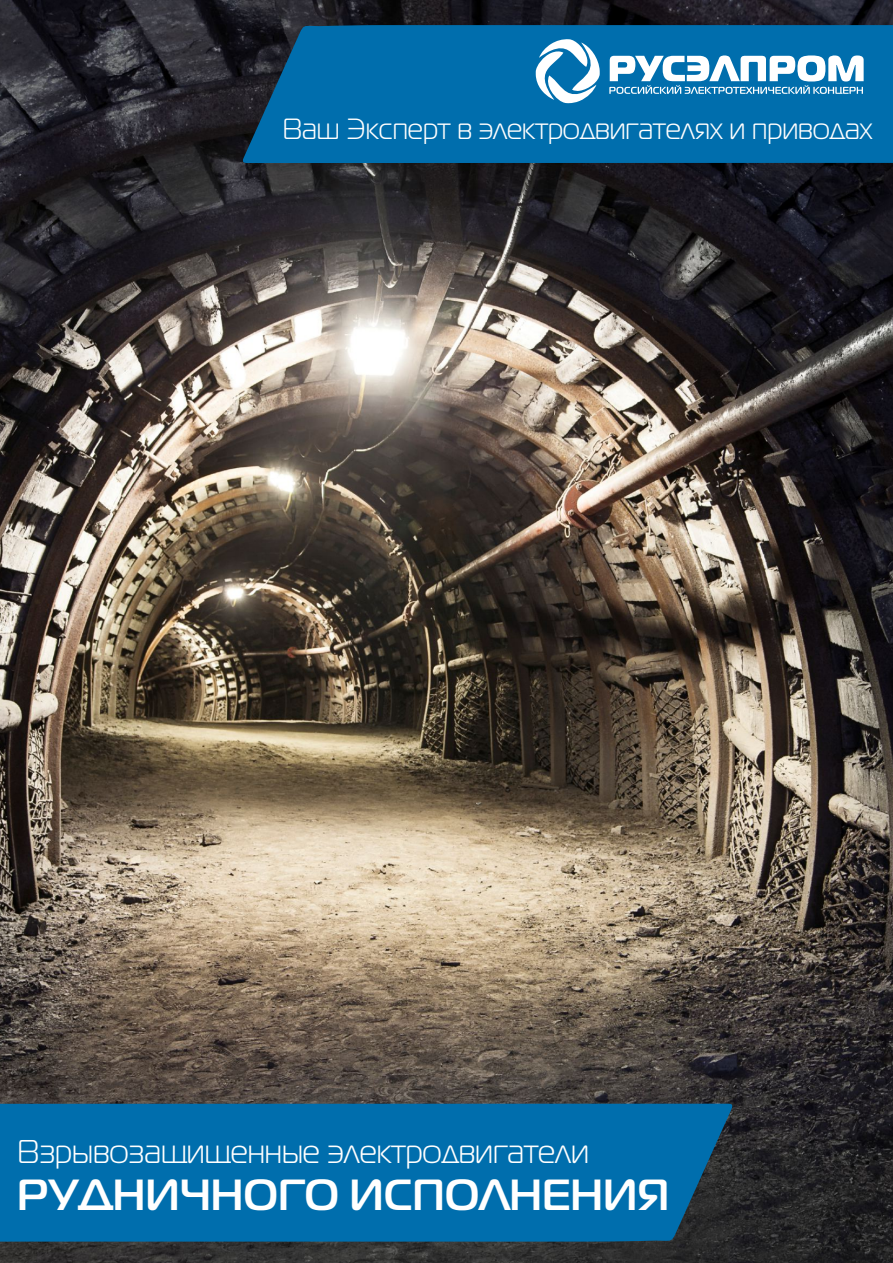
<style>
.page{position:relative;width:893px;height:1263px;background:#fff}
.page>*{position:absolute;margin:0;border:0;box-sizing:border-box;transform-origin:0 0}
.t1{font:700 43.5px "Magistral C";letter-spacing:.155em;color:#fff}
.t2{font:32.85px "Magistral C";letter-spacing:-.025em;color:#fff}
.t3{font:29.25px "Magistral C";letter-spacing:-.025em;color:#fff}
</style>
<div class="page">
<img style="left:0;top:0;width:893px;height:1263px">
<div style="left:241px;top:25px;width:652px;height:138px;background:#006ead"></div>
<div style="left:0;top:1103px;width:734px;height:138px;background:#006ead"></div>
<svg style="left:536px;top:39px;width:64px;height:64px"></svg>
<svg style="left:609px;top:55px;width:255px;height:39px"></svg>
<p class="t3" style="left:282px;top:115px;width:595px">В аш Экспертв электродвигателяхи приводах</p>
<p class="t2" style="left:17px;top:1135px;width:573px">В зрывозащ ищ енные электродвигатели</p>
<h1 class="t1" style="left:17px;top:1174px;width:648px">РУДНИЧНОГО ИСПОЛНЕНИЯ</h1>
</div>
